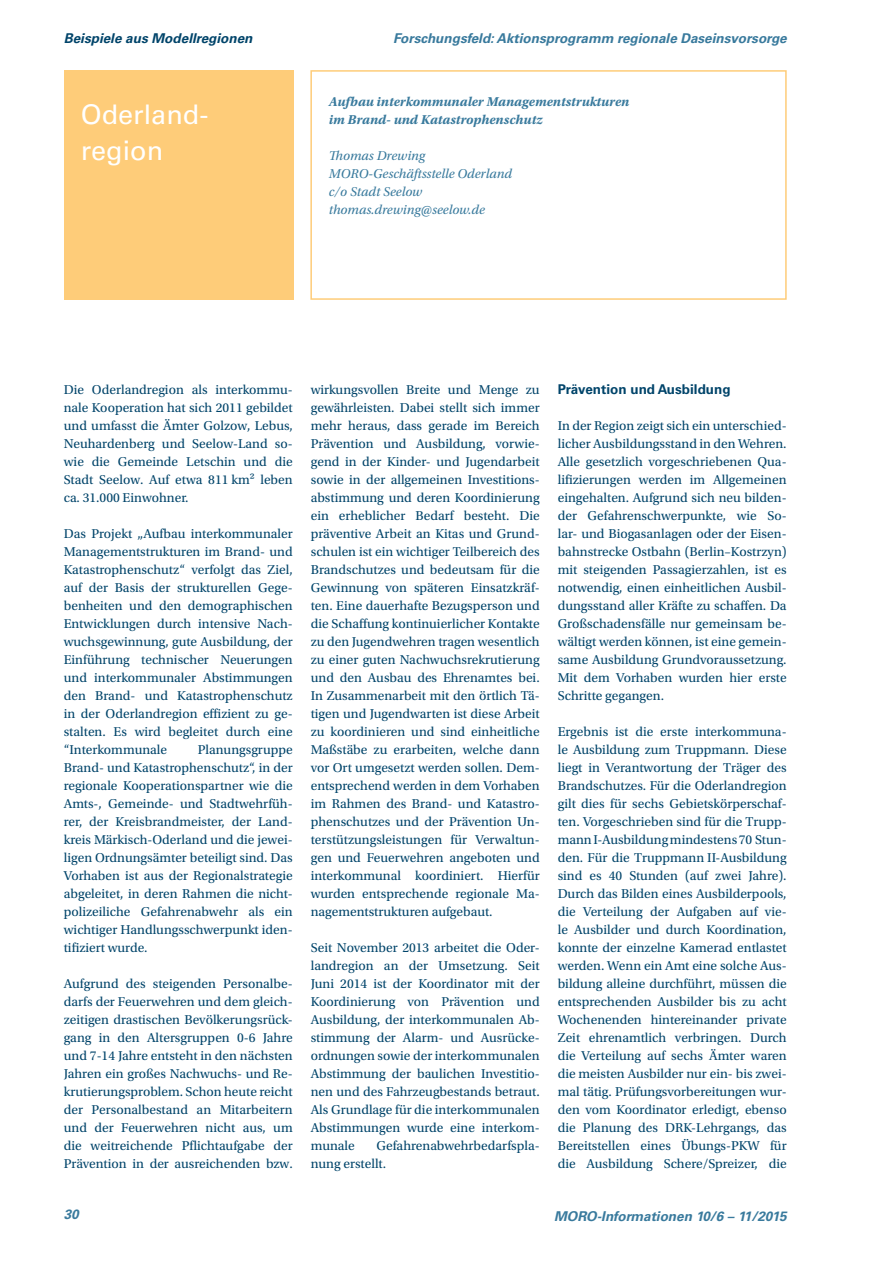
<style>
.page{position:relative;width:893px;height:1263px;background:#fff}
.page>*{position:absolute;margin:0;border:0;box-sizing:border-box;transform-origin:0 0}
.H1_-_Headline{font:27px/36px "Univers LT Std";color:#fff}
.P_Fließtext{font:13.5px/18px "Utopia Std";color:#00446a;text-align:justify}
.t1{font:italic 700 13.5px "Univers LT Std";color:#397a9d}
.P_Text_für_Informati{font:italic 13.5px "Utopia Std";color:#397a9d}
.P_Text_für_Informati-2{font:italic 700 13.5px/18px "Utopia Std";color:#397a9d}
.t2{font:italic 700 13.5px "Univers LT Std";color:#00446a}
.P_Fließtext_H{font:700 13.5px "Univers LT Std";color:#00446a}
</style>
<div class="page">
<div style="left:310px;top:70px;width:477px;height:230px;border:2px solid #fecc79"></div>
<div style="left:64px;top:70px;width:229px;height:230px;background:#fecc79"></div>
<p class="t2" style="left:64px;top:30px;width:190px">Beispiele aus Modellregionen</p>
<p class="t1" style="left:393px;top:30px;width:395px">Forschungsfeld: Aktionsprogramm regionale Daseinsvorsorge</p>
<h1 class="H1_-_Headline" style="left:81px;top:97px;width:129px">Oderland&shy;region</h1>
<p class="P_Text_für_Informati-2" style="left:329px;top:93px;width:302px">Aufbau interkommunaler Managementstrukturen im Brand- und Katastrophenschutz</p>
<p class="P_Text_für_Informati" style="left:329px;top:148px;width:98px">Thomas Drewing</p>
<p class="P_Text_für_Informati" style="left:329px;top:166px;width:185px">MORO-Geschäftsstelle Oderland</p>
<p class="P_Text_für_Informati" style="left:329px;top:184px;width:95px">c/o Stadt Seelow</p>
<p class="P_Text_für_Informati" style="left:329px;top:202px;width:157px">thomas.drewing@seelow.de</p>
<p class="P_Fließtext" style="left:64px;top:381px;width:230px">Die Oderlandregion als interkommu&shy;nale Kooperation hat sich 2011 gebildet und umfasst die Ämter Golzow, Lebus, Neuhardenberg und Seelow-Land so&shy;wie die Gemeinde Letschin und die Stadt Seelow. Auf etwa 811 km² leben ca. 31.000 Einwohner.</p>
<p class="P_Fließtext" style="left:64px;top:525px;width:230px">Das Projekt „Aufbau interkommunaler Managementstrukturen im Brand- und Katastrophenschutz“ verfolgt das Ziel, auf der Basis der strukturellen Gege&shy;benheiten und den demographischen Entwicklungen durch intensive Nach&shy;wuchsgewinnung, gute Ausbildung, der Einführung technischer Neuerungen und interkommunaler Abstimmungen den Brand- und Katastrophenschutz in der Oderlandregion effizient zu ge&shy;stalten. Es wird begleitet durch eine “Interkommunale</p>
<p class="P_Fließtext" style="left:64px;top:741px;width:230px;text-indent:134px">Planungsgruppe Brand- und Katastrophenschutz“, in der regionale Kooperationspartner wie die Amts-, Gemeinde- und Stadtwehrfüh&shy;rer, der Kreisbrandmeister, der Land&shy;kreis Märkisch-Oderland und die jewei&shy;ligen Ordnungsämter beteiligt sind. Das Vorhaben ist aus der Regionalstrategie abgeleitet, in deren Rahmen die nicht&shy;polizeiliche Gefahrenabwehr als ein wichtiger Handlungsschwerpunkt iden&shy;tifiziert wurde.</p>
<p class="P_Fließtext" style="left:64px;top:975px;width:230px">Aufgrund des steigenden Personalbe&shy;darfs der Feuerwehren und dem gleich&shy;zeitigen drastischen Bevölkerungsrück&shy;gang in den Altersgruppen 0-6 Jahre und 7-14 Jahre entsteht in den nächsten Jahren ein großes Nachwuchs- und Re&shy;krutierungsproblem. Schon heute reicht der Personalbestand an Mitarbeitern und der Feuerwehren nicht aus, um die weitreichende Pflichtaufgabe der Prävention in der ausreichenden bzw.</p>
<p class="P_Fließtext" style="left:311px;top:381px;width:230px">wirkungsvollen Breite und Menge zu gewährleisten. Dabei stellt sich immer mehr heraus, dass gerade im Bereich Prävention und Ausbildung, vorwie&shy;gend in der Kinder- und Jugendarbeit sowie in der allgemeinen Investitions&shy;abstimmung und deren Koordinierung ein erheblicher Bedarf besteht. Die präventive Arbeit an Kitas und Grund&shy;schulen ist ein wichtiger Teilbereich des Brandschutzes und bedeutsam für die Gewinnung von späteren Einsatzkräf&shy;ten. Eine dauerhafte Bezugsperson und die Schaffung kontinuierlicher Kontakte zu den Jugendwehren tragen wesentlich zu einer guten Nachwuchsrekrutierung und den Ausbau des Ehrenamtes bei.<br>In Zusammenarbeit mit den örtlich Tä&shy;tigen und Jugendwarten ist diese Arbeit zu koordinieren und sind einheitliche Maßstäbe zu erarbeiten, welche dann vor Ort umgesetzt werden sollen. Dem&shy;entsprechend werden in dem Vorhaben im Rahmen des Brand- und Katastro&shy;phenschutzes und der Prävention Un&shy;terstützungsleistungen für Verwaltun&shy;gen und Feuerwehren angeboten und interkommunal koordiniert. Hierfür wurden entsprechende regionale Ma&shy;nagementstrukturen aufgebaut.</p>
<p class="P_Fließtext" style="left:311px;top:939px;width:230px">Seit November 2013 arbeitet die Oder&shy;landregion an der Umsetzung. Seit Juni 2014 ist der Koordinator mit der Koordinierung von Prävention und Ausbildung, der interkommunalen Ab&shy;stimmung der Alarm- und Ausrücke&shy;ordnungen sowie der interkommunalen Abstimmung der baulichen Investitio&shy;nen und des Fahrzeugbestands betraut.<br>Als Grundlage für die interkommunalen Abstimmungen wurde eine interkom&shy;munale</p>
<p class="P_Fließtext" style="left:311px;top:1137px;width:230px;text-indent:66px">Gefahrenabwehrbedarfspla&shy;nung erstellt.</p>
<p class="P_Fließtext_H" style="left:558px;top:381px;width:174px">Prävention und Ausbildung</p>
<p class="P_Fließtext" style="left:558px;top:417px;width:230px">In der Region zeigt sich ein unterschied&shy;licher Ausbildungsstand in den Wehren.<br>Alle gesetzlich vorgeschriebenen Qua&shy;lifizierungen werden im Allgemeinen eingehalten. Aufgrund sich neu bilden&shy;der Gefahrenschwerpunkte, wie So&shy;lar- und Biogasanlagen oder der Eisen&shy;bahnstrecke Ostbahn (Berlin–Kostrzyn) mit steigenden Passagierzahlen, ist es notwendig, einen einheitlichen Ausbil&shy;dungsstand aller Kräfte zu schaffen. Da Großschadensfälle nur gemeinsam be&shy;wältigt werden können, ist eine gemein&shy;same Ausbildung Grundvoraussetzung.<br>Mit dem Vorhaben wurden hier erste Schritte gegangen.</p>
<p class="P_Fließtext" style="left:558px;top:723px;width:230px">Ergebnis ist die erste interkommuna&shy;le Ausbildung zum Truppmann. Diese liegt in Verantwortung der Träger des Brandschutzes. Für die Oderlandregion gilt dies für sechs Gebietskörperschaf&shy;ten. Vorgeschrieben sind für die Trupp&shy;mann I-Ausbildung mindestens 70 Stun&shy;den. Für die Truppmann II-Ausbildung sind es 40 Stunden (auf zwei Jahre).<br>Durch das Bilden eines Ausbilderpools, die Verteilung der Aufgaben auf vie&shy;le Ausbilder und durch Koordination, konnte der einzelne Kamerad entlastet werden. Wenn ein Amt eine solche Aus&shy;bildung alleine durchführt, müssen die entsprechenden Ausbilder bis zu acht Wochenenden hintereinander private Zeit ehrenamtlich verbringen. Durch die Verteilung auf sechs Ämter waren die meisten Ausbilder nur ein- bis zwei&shy;mal tätig. Prüfungsvorbereitungen wur&shy;den vom Koordinator erledigt, ebenso die Planung des DRK-Lehrgangs, das Bereitstellen eines Übungs-PKW für die Ausbildung Schere/Spreizer, die</p>
<p class="t1" style="left:64px;top:1206px;width:17px">30</p>
<p class="t1" style="left:554px;top:1208px;width:234px">MORO-Informationen 10/6 – 11/2015</p>
</div>
